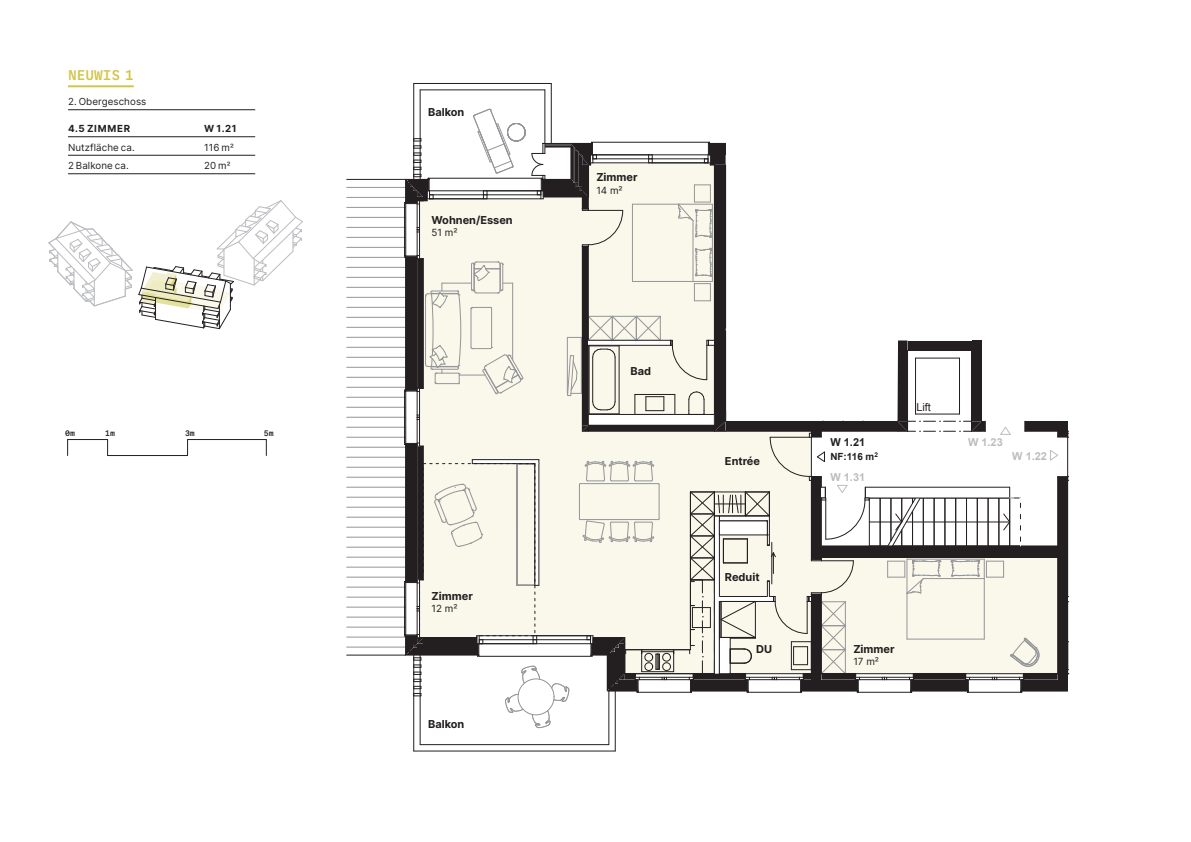
<style>
.page{position:relative;width:1191px;height:842px;background:#fff}
.page>*{position:absolute;margin:0;border:0;box-sizing:border-box;transform-origin:0 0}
.t1{font:500 14.5px "Ballinger Mono";color:#d2c54b}
.t2{font:700 11px "Inter";color:#231f20}
.t3{font:700 11px "Arial";color:#bcbdc0}
.t4{font:700 11px "Arial";color:#231f20}
.t5{font:11px "Arial";color:#231f20}
.t6{font:9.9px "Inter";color:#231f20}
.t7{font:700 9.9px "Arial";color:#231f20}
.t8{font:9.8px "Inter";letter-spacing:.01em;color:#231f20}
.t9{font:500 8.2px "Ballinger Mono";color:#231f20}
</style>
<div class="page">
<hr style="left:108px;top:455px;width:80px;height:1px;background:#231f20">
<hr style="left:68px;top:439px;width:40px;height:1px;background:#231f20">
<svg style="left:67px;top:439px;width:1px;height:16px"></svg>
<svg style="left:107px;top:440px;width:1px;height:15px"></svg>
<svg style="left:266px;top:439px;width:1px;height:16px"></svg>
<svg style="left:187px;top:439px;width:1px;height:16px"></svg>
<hr style="left:188px;top:439px;width:78px;height:1px;background:#231f20">
<hr style="left:347px;top:187px;width:59px;height:1px;background:#939598">
<hr style="left:347px;top:197px;width:59px;height:1px;background:#939598">
<hr style="left:347px;top:207px;width:59px;height:1px;background:#939598">
<hr style="left:347px;top:217px;width:59px;height:1px;background:#939598">
<hr style="left:347px;top:227px;width:59px;height:1px;background:#939598">
<hr style="left:347px;top:237px;width:59px;height:1px;background:#939598">
<hr style="left:347px;top:247px;width:59px;height:1px;background:#939598">
<hr style="left:347px;top:257px;width:59px;height:1px;background:#939598">
<hr style="left:347px;top:267px;width:59px;height:1px;background:#939598">
<hr style="left:347px;top:277px;width:59px;height:1px;background:#939598">
<hr style="left:347px;top:287px;width:59px;height:1px;background:#939598">
<hr style="left:347px;top:297px;width:59px;height:1px;background:#939598">
<hr style="left:347px;top:307px;width:59px;height:1px;background:#939598">
<hr style="left:347px;top:317px;width:59px;height:1px;background:#939598">
<hr style="left:347px;top:327px;width:59px;height:1px;background:#939598">
<hr style="left:347px;top:337px;width:59px;height:1px;background:#939598">
<hr style="left:347px;top:347px;width:59px;height:1px;background:#939598">
<hr style="left:347px;top:357px;width:59px;height:1px;background:#939598">
<hr style="left:347px;top:367px;width:59px;height:1px;background:#939598">
<hr style="left:347px;top:377px;width:59px;height:1px;background:#939598">
<hr style="left:347px;top:387px;width:59px;height:1px;background:#939598">
<hr style="left:347px;top:397px;width:59px;height:1px;background:#939598">
<hr style="left:347px;top:407px;width:59px;height:1px;background:#939598">
<hr style="left:347px;top:417px;width:59px;height:1px;background:#939598">
<hr style="left:347px;top:427px;width:59px;height:1px;background:#939598">
<hr style="left:347px;top:437px;width:59px;height:1px;background:#939598">
<hr style="left:347px;top:447px;width:59px;height:1px;background:#939598">
<hr style="left:347px;top:457px;width:59px;height:1px;background:#939598">
<hr style="left:347px;top:467px;width:59px;height:1px;background:#939598">
<hr style="left:347px;top:477px;width:59px;height:1px;background:#939598">
<hr style="left:347px;top:487px;width:59px;height:1px;background:#939598">
<hr style="left:347px;top:497px;width:59px;height:1px;background:#939598">
<hr style="left:347px;top:507px;width:59px;height:1px;background:#939598">
<hr style="left:347px;top:517px;width:59px;height:1px;background:#939598">
<hr style="left:347px;top:527px;width:59px;height:1px;background:#939598">
<hr style="left:347px;top:537px;width:59px;height:1px;background:#939598">
<hr style="left:347px;top:547px;width:59px;height:1px;background:#939598">
<hr style="left:347px;top:557px;width:59px;height:1px;background:#939598">
<hr style="left:347px;top:567px;width:59px;height:1px;background:#939598">
<hr style="left:347px;top:577px;width:59px;height:1px;background:#939598">
<hr style="left:347px;top:587px;width:59px;height:1px;background:#939598">
<hr style="left:347px;top:597px;width:59px;height:1px;background:#939598">
<hr style="left:347px;top:607px;width:59px;height:1px;background:#939598">
<hr style="left:347px;top:617px;width:59px;height:1px;background:#939598">
<hr style="left:347px;top:627px;width:59px;height:1px;background:#939598">
<hr style="left:347px;top:637px;width:59px;height:1px;background:#939598">
<hr style="left:347px;top:647px;width:59px;height:1px;background:#939598">
<hr style="left:347px;top:179px;width:59px;height:1px;background:#231f20">
<hr style="left:347px;top:655px;width:59px;height:1px;background:#231f20">
<hr style="left:414px;top:83px;width:137px;height:1px;background:#231f20">
<hr style="left:420px;top:90px;width:125px;height:1px;background:#231f20">
<hr style="left:544px;top:90px;width:1px;height:53px;background:#231f20">
<hr style="left:551px;top:83px;width:1px;height:60px;background:#231f20">
<hr style="left:420px;top:90px;width:1px;height:89px;background:#231f20">
<hr style="left:413px;top:83px;width:1px;height:96px;background:#231f20">
<hr style="left:420px;top:744px;width:189px;height:1px;background:#231f20">
<hr style="left:414px;top:751px;width:201px;height:1px;background:#231f20">
<hr style="left:615px;top:691px;width:1px;height:60px;background:#231f20">
<hr style="left:608px;top:691px;width:1px;height:54px;background:#231f20">
<hr style="left:413px;top:655px;width:1px;height:96px;background:#231f20">
<hr style="left:420px;top:655px;width:1px;height:90px;background:#231f20">
<svg style="left:404px;top:105px;width:664px;height:623px"></svg>
<hr style="left:68px;top:85px;width:66px;height:2px;background:#d2c54b">
<hr style="left:68px;top:109px;width:187px;height:1px;background:#231f20">
<hr style="left:68px;top:136px;width:187px;height:1px;background:#231f20">
<hr style="left:68px;top:155px;width:187px;height:1px;background:#231f20">
<hr style="left:68px;top:173px;width:187px;height:1px;background:#231f20">
<svg style="left:48px;top:200px;width:255px;height:129px"></svg>
<h1 class="t1" style="left:68px;top:67px;width:67px">NEUWIS 1</h1>
<p class="t8" style="left:68px;top:95px;width:80px">2. Obergeschoss</p>
<p class="t8" style="left:68px;top:122px;width:64px">4.5 ZIMMER</p>
<p class="t8" style="left:204px;top:122px;width:34px">W 1.21</p>
<p class="t8" style="left:68px;top:140px;width:68px">Nutzfläche ca.</p>
<p class="t8" style="left:204px;top:140px;width:31px">116 m2</p>
<p class="t8" style="left:68px;top:159px;width:62px">2 Balkone ca.</p>
<p class="t8" style="left:204px;top:159px;width:28px">20 m2</p>
<p class="t9" style="left:65px;top:428px;width:11px">0m</p>
<p class="t9" style="left:105px;top:428px;width:11px">1m</p>
<p class="t9" style="left:185px;top:428px;width:11px">3m</p>
<p class="t9" style="left:264px;top:428px;width:11px">5m</p>
<p class="t2" style="left:428px;top:104px;width:38px">Balkon</p>
<p class="t2" style="left:431px;top:212px;width:83px">Wohnen/Essen</p>
<p class="t6" style="left:431px;top:225px;width:28px">51 m²</p>
<p class="t2" style="left:431px;top:588px;width:43px">Zimmer</p>
<p class="t6" style="left:431px;top:601px;width:28px">12 m²</p>
<p class="t2" style="left:428px;top:716px;width:38px">Balkon</p>
<p class="t2" style="left:596px;top:169px;width:43px">Zimmer</p>
<p class="t6" style="left:596px;top:183px;width:28px">14 m²</p>
<p class="t2" style="left:630px;top:363px;width:22px">Bad</p>
<p class="t2" style="left:725px;top:453px;width:37px">Entrée</p>
<p class="t2" style="left:725px;top:569px;width:36px">Reduit</p>
<p class="t5" style="left:916px;top:399px;width:16px">Lift</p>
<p class="t4" style="left:830px;top:435px;width:36px">W 1.21</p>
<p class="t7" style="left:830px;top:450px;width:49px">NF:116 m<sup>2</sup></p>
<p class="t3" style="left:1012px;top:449px;width:36px">W 1.22</p>
<p class="t3" style="left:968px;top:435px;width:36px">W 1.23</p>
<p class="t3" style="left:830px;top:469px;width:36px">W 1.31</p>
<p class="t2" style="left:756px;top:641px;width:17px">DU</p>
<p class="t2" style="left:853px;top:641px;width:43px">Zimmer</p>
<p class="t6" style="left:853px;top:654px;width:27px">17 m²</p>
</div>
